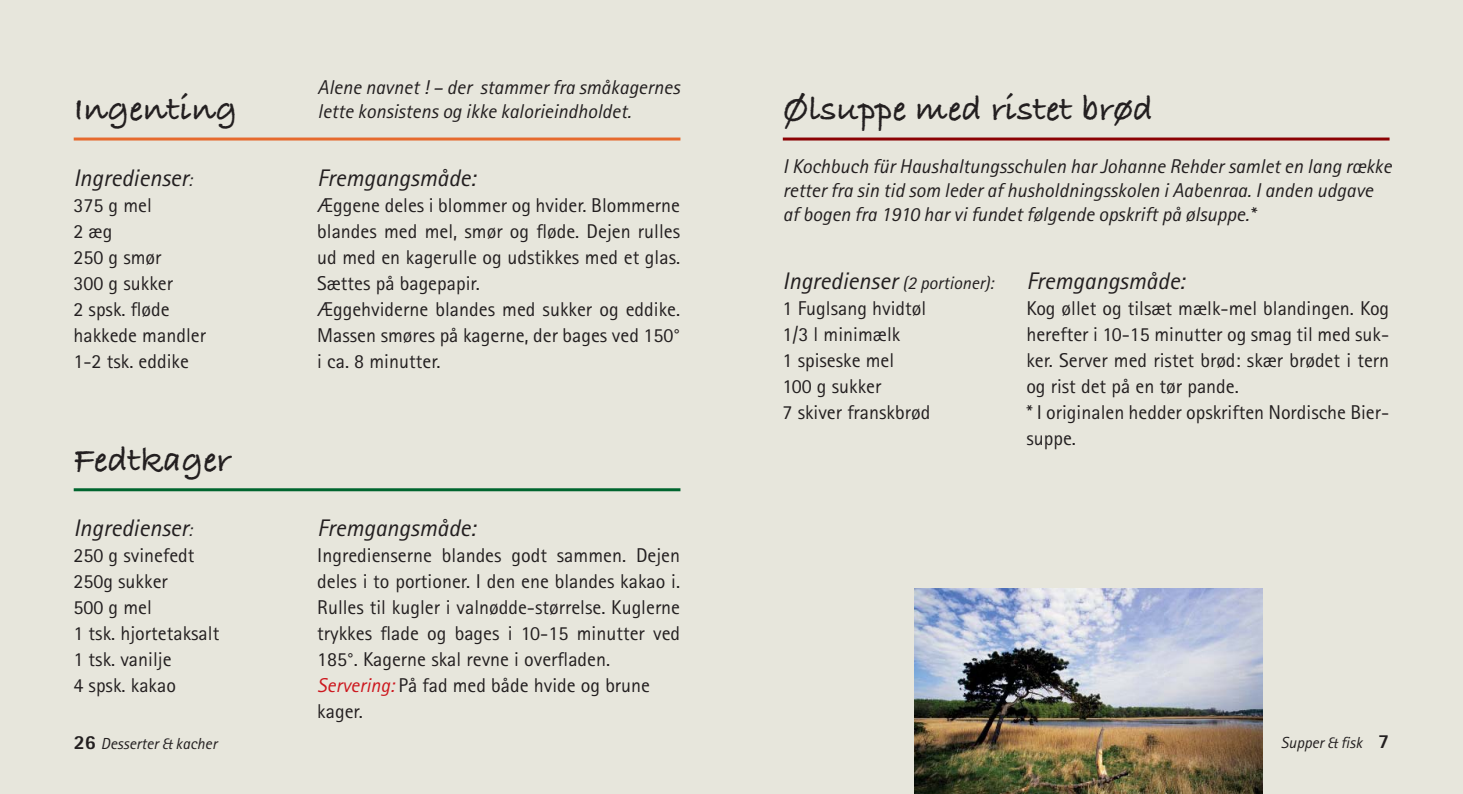
<style>
.page{position:relative;width:1463px;height:794px;background:#e7e6dc}
.page>*{position:absolute;margin:0;border:0;box-sizing:border-box;transform-origin:0 0}
.t1{font:36px "Bradley Hand ITCTT Bold";color:#231f20}
.t2{font:italic 24px "Rotis Sans Serif";color:#231f20}
.t3{font:20px/26px "Rotis Sans Serif";color:#231f20}
.t4{font:italic 20px/24px "Rotis Sans Serif";color:#231f20}
.t5{font:italic 18px "Rotis Sans Serif";color:#231f20}
.t6{font:italic 16px "Rotis Sans Serif";color:#231f20}
.s1{font-size:18px}
.s2{font-weight:800;font-style:normal;font-size:20px}
.s3{font-style:italic;color:#cd171e}
.s4{font-size:24px}
</style>
<div class="page">
<hr style="left:74px;top:137px;width:606px;height:3px;background:#e66a2e">
<hr style="left:74px;top:488px;width:606px;height:3px;background:#00652e">
<hr style="left:783px;top:137px;width:606px;height:3px;background:#8b0204">
<img style="left:914px;top:588px;width:349px;height:206px">
<h1 class="t1" style="left:74px;top:95px;width:165px">Ingenting</h1>
<p class="t2" style="left:73px;top:170px;width:120px">Ingredienser<span class="s1">:</span></p>
<p class="t3" style="left:73px;top:194px;width:134px">375 g mel<br>2 æg<br>250 g smør<br>300 g sukker<br>2 spsk. fløde hakkede mandler<br>1-2 tsk. eddike</p>
<h1 class="t1" style="left:74px;top:446px;width:159px">Fedtkager</h1>
<p class="t2" style="left:73px;top:519px;width:120px">Ingredienser<span class="s1">:</span></p>
<p class="t3" style="left:73px;top:544px;width:147px">250 g svinefedt<br>250g sukker<br>500 g mel<br>1 tsk. hjortetaksalt<br>1 tsk. vanilje<br>4 spsk. kakao</p>
<p class="t6" style="left:74px;top:737px;width:145px"><span class="s2">26</span> Desserter &amp; kacher</p>
<p class="t4" style="left:317px;top:77px;width:364px">Alene navnet ! – der stammer fra småkagernes lette konsistens og ikke kalorieindholdet.</p>
<p class="t2" style="left:317px;top:170px;width:160px">Fremgangsmåde:</p>
<p class="t3" style="left:317px;top:194px;width:364px">Æggene deles i blommer og hvider. Blommerne blandes med mel, smør og fløde. Dejen rulles ud med en kagerulle og udstikkes med et glas.<br>Sættes på bagepapir.<br>Æggehviderne blandes med sukker og eddike.<br>Massen smøres på kagerne, der bages ved 150° i ca. 8 minutter.</p>
<p class="t2" style="left:317px;top:519px;width:160px">Fremgangsmåde:</p>
<p class="t3" style="left:317px;top:544px;width:364px">Ingredienserne blandes godt sammen. Dejen deles i to portioner. I den ene blandes kakao i.<br>Rulles til kugler i valnødde-størrelse. Kuglerne trykkes flade og bages i 10-15 minutter ved 185°. Kagerne skal revne i overfladen.<br><span class="s3">Servering:</span> På fad med både hvide og brune kager.</p>
<h1 class="t1" style="left:783px;top:95px;width:372px">Ølsuppe med ristet brød</h1>
<p class="t4" style="left:783px;top:156px;width:610px">I Kochbuch für Haushaltungsschulen har Johanne Rehder samlet en lang række retter fra sin tid som leder af husholdningsskolen i Aabenraa. I anden udgave af bogen fra 1910 har vi fundet følgende opskrift på ølsuppe.*</p>
<p class="t5" style="left:782px;top:277px;width:212px"><span class="s4">Ingredienser</span> (2 portioner):</p>
<p class="t3" style="left:782px;top:297px;width:149px">1 Fuglsang hvidtøl<br>1/3 l minimælk<br>1 spiseske mel<br>100 g sukker<br>7 skiver franskbrød</p>
<p class="t2" style="left:1026px;top:272px;width:160px">Fremgangsmåde:</p>
<p class="t3" style="left:1026px;top:297px;width:364px">Kog øllet og tilsæt mælk-mel blandingen. Kog herefter i 10-15 minutter og smag til med suk&shy;ker. Server med ristet brød: skær brødet i tern og rist det på en tør pande.<br>* I originalen hedder opskriften Nordische Bier&shy;suppe.</p>
<p class="t6" style="left:1280px;top:737px;width:110px">Supper &amp; fisk <span class="s2">7</span></p>
</div>
